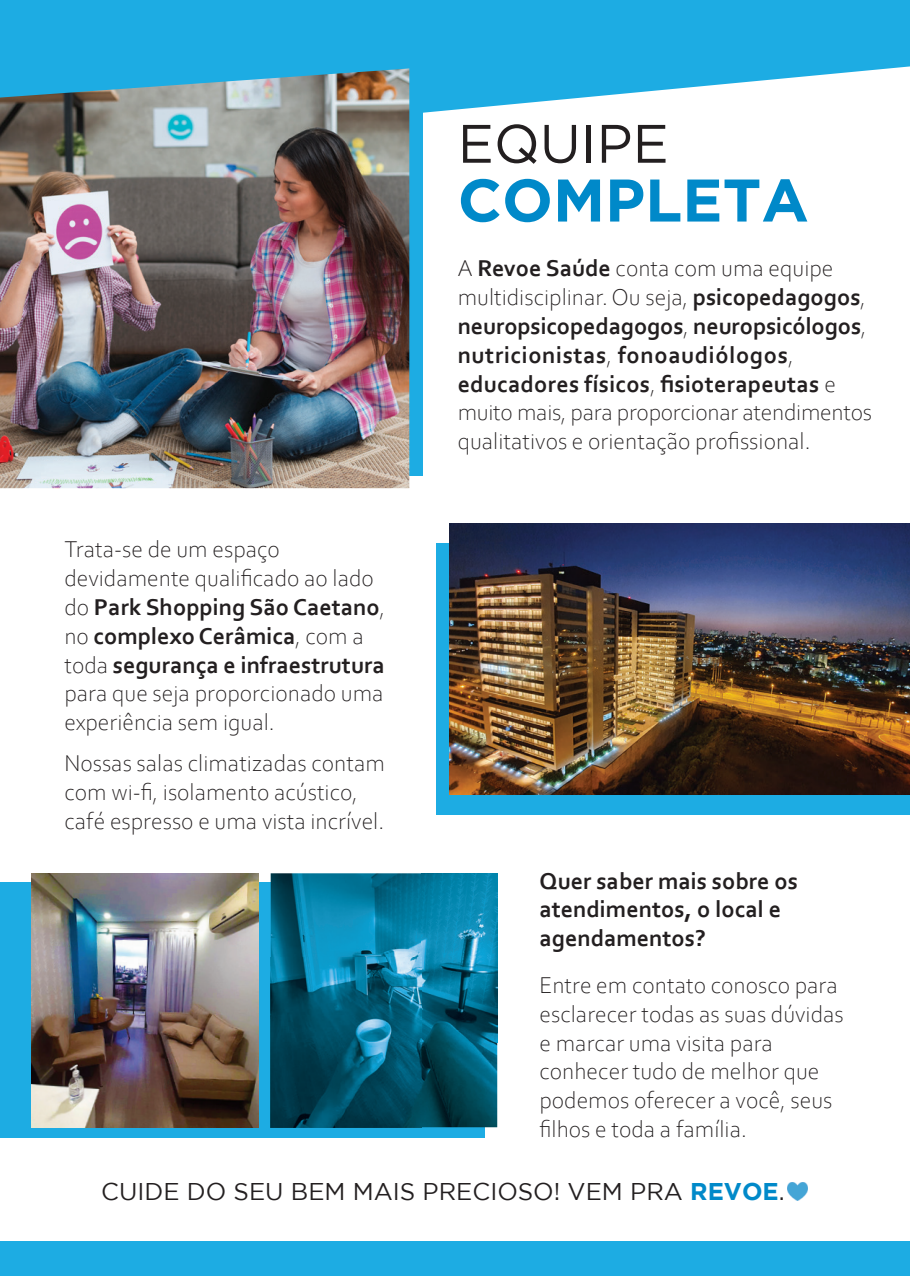
<style>
.page{position:relative;width:910px;height:1276px;background:#fff}
.page>*{position:absolute;margin:0;border:0;box-sizing:border-box;transform-origin:0 0}
.t1{font:700 60px "Gotham";color:#0089c9}
.t2{font:54px "Gotham";color:#231f20}
.t3{font:24.3px "Gotham";color:#231f20}
.t4{font:300 24px/28.8px "Corbel";color:#231f20}
.t5{font:700 24px/28.8px "Corbel";color:#231f20}
.s1{font-weight:700}
.s2{font-weight:700;color:#0089c9}
</style>
<div class="page">
<svg style="left:0;top:0;width:910px;height:113px;fill:#1dace3"></svg>
<div style="left:0;top:55px;width:423px;height:421px;background:#1dace3"></div>
<div style="left:437px;top:543px;width:473px;height:272px;background:#1dace3"></div>
<div style="left:0;top:882px;width:484px;height:255px;background:#1dace3"></div>
<div style="left:0;top:1241px;width:910px;height:35px;background:#1dace3"></div>
<img style="left:32px;top:873px;width:227px;height:254px">
<img style="left:271px;top:873px;width:226px;height:254px">
<img style="left:0;top:68px;width:409px;height:420px">
<img style="left:450px;top:523px;width:460px;height:271px">
<img style="left:787px;top:1182px;width:20px;height:18px">
<h2 class="t2" style="left:458px;top:114px;width:213px">EQUIPE</h2>
<h1 class="t1" style="left:458px;top:166px;width:353px">COMPLETA</h1>
<p class="t4" style="left:64px;top:534px;width:322px">Trata-se de um espaço devidamente qualificado ao lado do <span class="s1">Park Shopping São Caetano</span>, no <span class="s1">complexo Cerâmica</span>, com a toda <span class="s1">segurança e infraestrutura </span>para que seja proporcionado uma experiência sem igual.</p>
<p class="t4" style="left:64px;top:747px;width:322px">Nossas salas climatizadas contam com wi-fi, isolamento acústico, café espresso e uma vista incrível.</p>
<p class="t4" style="left:458px;top:253px;width:416px">A <span class="s1">Revoe Saúde</span> conta com uma equipe multidisciplinar. Ou seja, <span class="s1">psicopedagogos</span>, <span class="s1">neuropsicopedagogos</span>, <span class="s1">neuropsicólogos</span>, <span class="s1">nutricionistas</span>, <span class="s1">fonoaudiólogos</span>, <span class="s1">educadores físicos</span>, <span class="s1">fisioterapeutas</span> e muito mais, para proporcionar atendimentos qualitativos e orientação profissional.</p>
<p class="t5" style="left:539px;top:865px;width:260px">Quer saber mais sobre os atendimentos, o local e agendamentos?</p>
<p class="t4" style="left:539px;top:969px;width:306px">Entre em contato conosco para esclarecer todas as suas dúvidas e marcar uma visita para conhecer tudo de melhor que podemos oferecer a você, seus filhos e toda a família.</p>
<p class="t3" style="left:101px;top:1178px;width:685px">CUIDE DO SEU BEM MAIS PRECIOSO! VEM PRA <span class="s2">REVOE</span>.</p>
</div>
